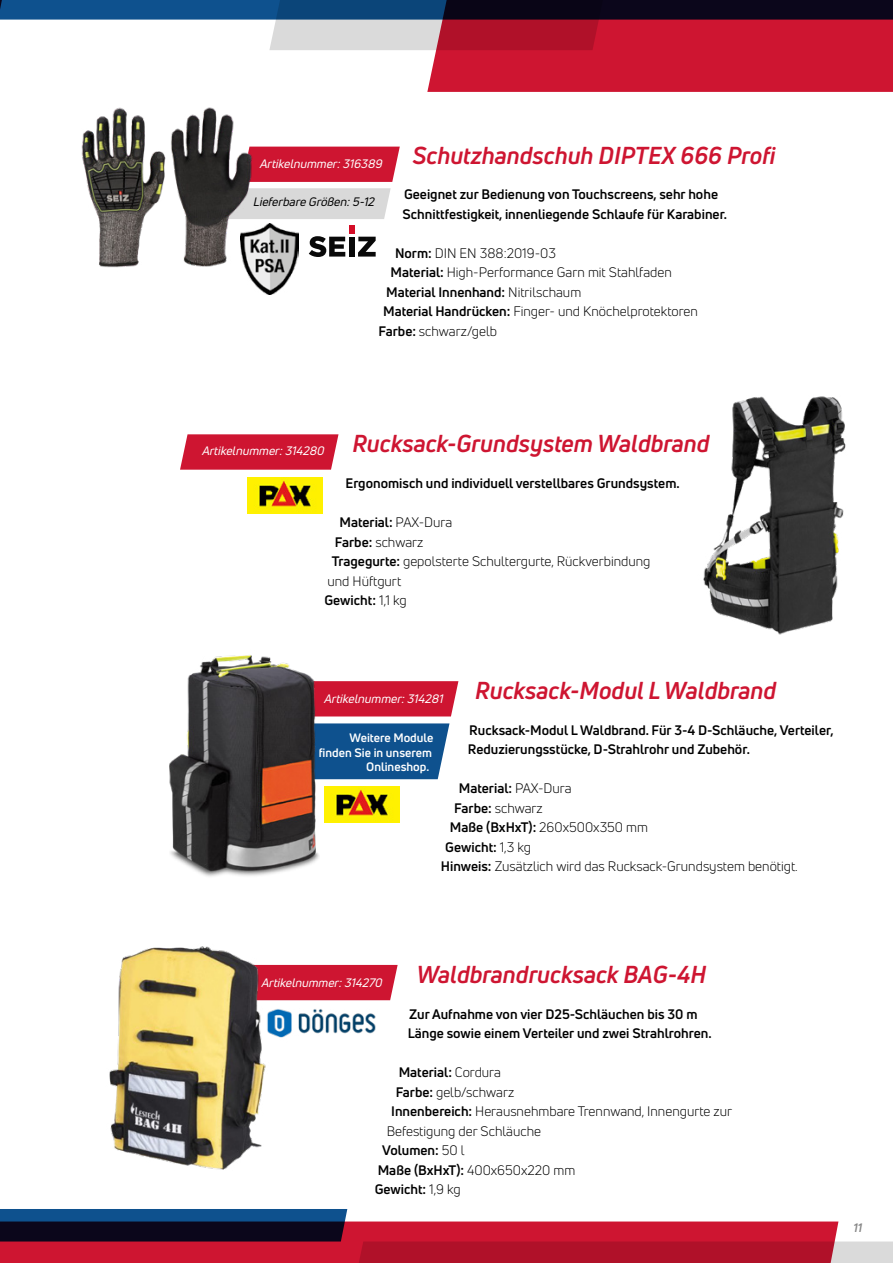
<style>
.page{position:relative;width:893px;height:1263px;background:#fff}
.page>*{position:absolute;margin:0;border:0;box-sizing:border-box;transform-origin:0 0}
.t1{font:italic 700 24px "Uni Neue";color:#ce1531}
.t2{font:700 13.5px/19.5px "Uni Neue";color:#000}
.t3{font:13.5px "Uni Neue";color:#000}
.t4{font:700 12px "Uni Neue";color:#fff}
.t5{font:italic 12px "Uni Neue";color:#fff}
.t6{font:italic 12px "Uni Neue";color:#000}
.t7{font:italic 700 12px "Uni Neue";color:#878787}
.s1{font-weight:700}
.s2{font-weight:400}
</style>
<div class="page">
<div style="left:261px;top:188px;width:130px;height:31px;background:#d9d9d9"></div>
<div style="left:261px;top:147px;width:139px;height:35px;background:#ce1531"></div>
<img style="left:81px;top:107px;width:180px;height:161px">
<img style="left:241px;top:224px;width:57px;height:70px">
<div style="left:349px;top:226px;width:6px;height:8px;background:#d40d27"></div>
<svg style="left:309px;top:236px;width:36px;height:21px"></svg>
<div style="left:349px;top:237px;width:6px;height:20px;background:#090909"></div>
<svg style="left:358px;top:237px;width:18px;height:20px"></svg>
<img style="left:703px;top:396px;width:143px;height:239px">
<svg style="left:180px;top:434px;width:158px;height:36px;background:#d1233d"></svg>
<img style="left:248px;top:478px;width:75px;height:36px">
<div style="left:279px;top:965px;width:119px;height:35px;background:#ce1531"></div>
<img style="left:279px;top:994px;width:110px;height:44px">
<img style="left:109px;top:946px;width:170px;height:224px">
<div style="left:320px;top:723px;width:130px;height:56px;background:#0e518e"></div>
<img style="left:325px;top:786px;width:75px;height:36px">
<div style="left:320px;top:681px;width:138px;height:35px;background:#ce1531"></div>
<img style="left:169px;top:655px;width:151px;height:222px">
<svg style="left:0;top:0;width:893px;height:92px"></svg>
<svg style="left:0;top:1209px;width:893px;height:54px"></svg>
<p class="t5" style="left:259px;top:156px;width:127px">Artikelnummer:316389</p>
<h1 class="t1" style="left:412px;top:140px;width:365px">Schutzhandschuh DIPTEX 666 Profi</h1>
<p class="t2" style="left:403px;top:185px;width:326px">Geeignet zur Bedienung von Touchscreens, sehr hohe<br>Schnittfestigkeit, innenliegende Schlaufe für Karabiner.</p>
<p class="t3" style="left:395px;top:245px;width:162px"><span class="s1">Norm:</span> DIN EN 388:2019-03</p>
<p class="t3" style="left:391px;top:264px;width:283px"><span class="s1">Material:</span> High-Performance Garn mit Stahlfaden</p>
<p class="t2" style="left:386px;top:282px;width:197px">Material Innenhand: <span class="s2">Nitrilschaum</span></p>
<p class="t3" style="left:383px;top:303px;width:316px"><span class="s1">Material Handrücken:</span> Finger- und Knöchelprotektoren</p>
<p class="t3" style="left:379px;top:323px;width:120px"><span class="s1">Farbe:</span> schwarz/gelb</p>
<p class="t6" style="left:253px;top:194px;width:126px">Lieferbare Größen:5-12</p>
<h1 class="t1" style="left:202px;top:429px;width:509px"><sub>Artikelnummer:314280</sub> Rucksack-Grundsystem Waldbrand</h1>
<p class="t2" style="left:345px;top:473px;width:336px">Ergonomisch und individuell verstellbares Grundsystem.</p>
<p class="t2" style="left:339px;top:512px;width:114px">Material: <span class="s2">PAX-Dura</span></p>
<p class="t3" style="left:335px;top:534px;width:90px"><span class="s1">Farbe:</span> schwarz</p>
<p class="t3" style="left:332px;top:553px;width:320px"><span class="s1">Tragegurte:</span> gepolsterte Schultergurte, Rückverbindung</p>
<p class="t3" style="left:327px;top:573px;width:75px">und Hüftgurt</p>
<p class="t2" style="left:324px;top:590px;width:84px">Gewicht: <span class="s2">1,1 kg</span></p>
<h1 class="t1" style="left:324px;top:675px;width:454px"><sub>Artikelnummer:314281</sub> Rucksack-Modul L Waldbrand</h1>
<p class="t4" style="left:349px;top:730px;width:86px">Weitere Module</p>
<p class="t4" style="left:319px;top:745px;width:115px">finden Sie in unserem</p>
<p class="t4" style="left:366px;top:759px;width:65px">Onlineshop.</p>
<p class="t2" style="left:468px;top:720px;width:367px">Rucksack-Modul L Waldbrand. Für 3-4 D-Schläuche, Verteiler,<br>Reduzierungsstücke, D-Strahlrohr und Zubehör.</p>
<p class="t2" style="left:459px;top:779px;width:114px">Material: <span class="s2">PAX-Dura</span></p>
<p class="t3" style="left:454px;top:800px;width:90px"><span class="s1">Farbe:</span> schwarz</p>
<p class="t3" style="left:450px;top:819px;width:200px"><span class="s1">Maße (BxHxT):</span> 260x500x350 mm</p>
<p class="t2" style="left:445px;top:837px;width:87px">Gewicht: <span class="s2">1,3 kg</span></p>
<p class="t3" style="left:441px;top:858px;width:358px"><span class="s1">Hinweis:</span> Zusätzlich wird das Rucksack-Grundsystem benötigt.</p>
<p class="t5" style="left:261px;top:975px;width:126px">Artikelnummer:314270</p>
<h1 class="t1" style="left:417px;top:959px;width:291px">Waldbrandrucksack BAG-4H</h1>
<p class="t2" style="left:408px;top:1004px;width:306px">Zur Aufnahme von vier D25-Schläuchen bis 30 m<br>Länge sowie einem Verteiler und zwei Strahlrohren.</p>
<p class="t2" style="left:399px;top:1062px;width:104px">Material: <span class="s2">Cordura</span></p>
<p class="t3" style="left:396px;top:1084px;width:120px"><span class="s1">Farbe:</span> gelb/schwarz</p>
<p class="t3" style="left:391px;top:1103px;width:342px"><span class="s1">Innenbereich:</span> Herausnehmbare Trennwand, Innengurte zur</p>
<p class="t3" style="left:387px;top:1123px;width:156px">Befestigung der Schläuche</p>
<p class="t2" style="left:382px;top:1140px;width:84px">Volumen: <span class="s2">50 l</span></p>
<p class="t3" style="left:378px;top:1162px;width:199px"><span class="s1">Maße (BxHxT):</span> 400x650x220 mm</p>
<p class="t2" style="left:375px;top:1179px;width:87px">Gewicht: <span class="s2">1,9 kg</span></p>
<p class="t7" style="left:854px;top:1220px;width:10px">11</p>
</div>
